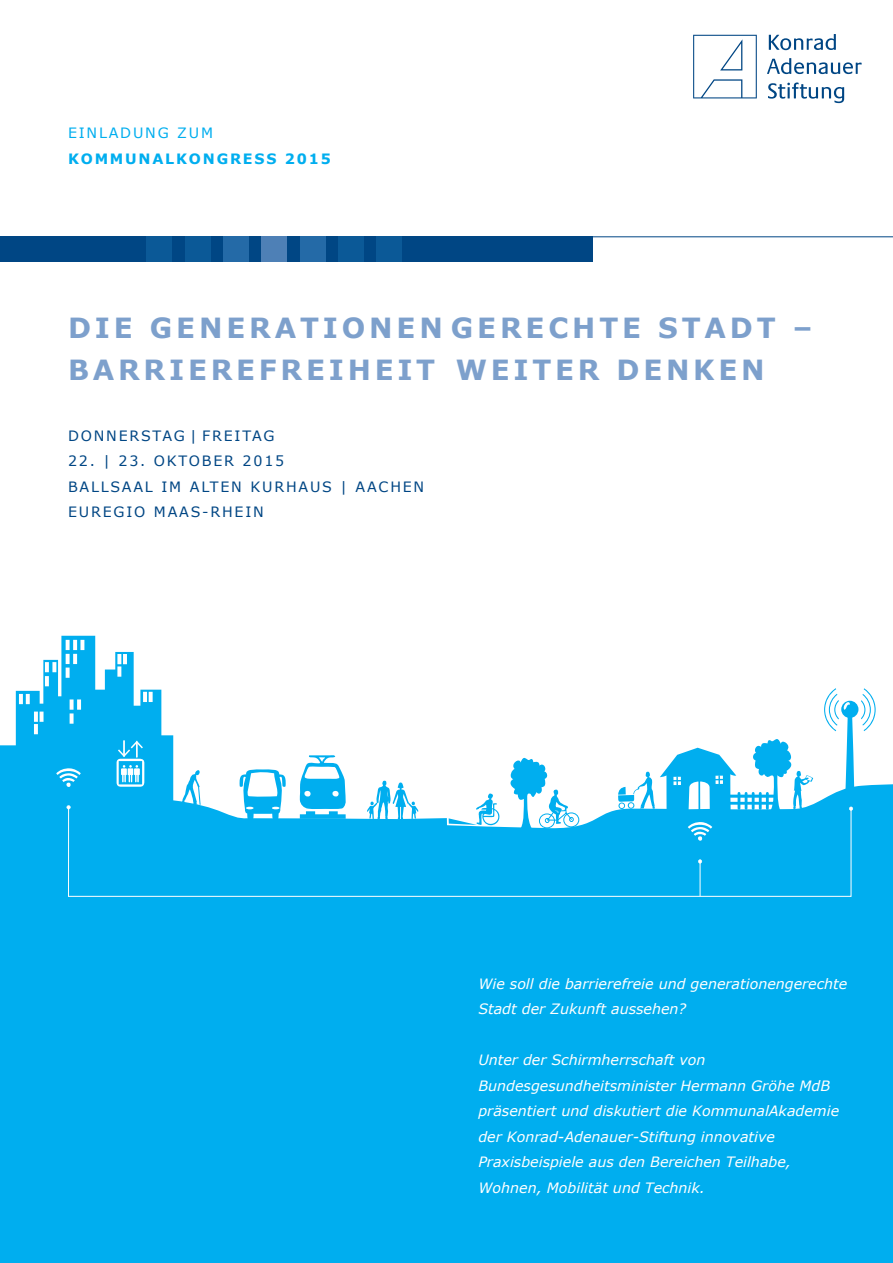
<style>
.page{position:relative;width:893px;height:1263px;background:#fff}
.page>*{position:absolute;margin:0;border:0;box-sizing:border-box;transform-origin:0 0}
.t1{font:700 27.75px/42px "Verdana";letter-spacing:.135em;color:#7da0cc}
.t2{font:italic 14.25px/25.5px "Verdana";color:#fff}
.t3{font:14.25px/25.5px "Verdana";letter-spacing:.125em;color:#004684}
.t4{font:700 14.25px/25.5px "Verdana";letter-spacing:.125em;color:#00aeef}
.s1{font-weight:400}
</style>
<div class="page">
<div style="left:446px;top:784px;width:447px;height:156px;background:#00aeef"></div>
<div style="left:841px;top:701px;width:17px;height:17px;background:#00aeef;border-radius:50%"></div>
<svg style="left:861px;top:688px;width:15px;height:43px"></svg>
<svg style="left:693px;top:35px;width:64px;height:63px"></svg>
<svg style="left:769px;top:34px;width:67px;height:16px"></svg>
<svg style="left:767px;top:58px;width:95px;height:16px"></svg>
<svg style="left:768px;top:82px;width:76px;height:21px"></svg>
<hr style="left:446px;top:236px;width:447px;height:1px;background:#004684">
<div style="left:446px;top:236px;width:147px;height:26px;background:#004684"></div>
<div style="left:446px;top:940px;width:447px;height:323px;background:#00aeef"></div>
<div style="left:0;top:897px;width:446px;height:43px;background:#00aeef"></div>
<svg style="left:0;top:636px;width:854px;height:261px"></svg>
<div style="left:0;top:236px;width:446px;height:26px;background:#004684"></div>
<div style="left:261px;top:236px;width:26px;height:26px;background:#4e80b6"></div>
<div style="left:300px;top:236px;width:25px;height:26px;background:#246aa7"></div>
<div style="left:338px;top:236px;width:26px;height:26px;background:#0b5997"></div>
<div style="left:376px;top:236px;width:26px;height:26px;background:#0b5997"></div>
<div style="left:185px;top:236px;width:25px;height:26px;background:#0b5997"></div>
<div style="left:147px;top:236px;width:25px;height:26px;background:#0b5997"></div>
<div style="left:223px;top:236px;width:26px;height:26px;background:#246aa7"></div>
<div style="left:0;top:940px;width:446px;height:323px;background:#00aeef"></div>
<p class="t4" style="left:68px;top:120px;width:264px"><span class="s1">EINLADUNG ZUM<br></span>KOMMUNALKONGRESS 2015</p>
<p class="t1" style="left:456px;top:306px;width:358px;text-indent:-388px">DIE GENERATIONENGERECHTE STADT –<br>WEITER DENKEN</p>
<p class="t1" style="left:68px;top:348px;width:369px">BARRIEREFREIHEIT</p>
<p class="t3" style="left:68px;top:422px;width:208px">DONNERSTAG | FREITAG</p>
<p class="t3" style="left:68px;top:448px;width:358px">22. | 23. OKTOBER 2015<br>BALLSAAL IM ALTEN KURHAUS | AACHEN<br>EUREGIO MAAS-RHEIN</p>
<p class="t2" style="left:478px;top:970px;width:370px">Wie soll die barrierefreie und generationengerechte<br>Stadt der Zukunft aussehen?</p>
<p class="t2" style="left:478px;top:1047px;width:362px">Unter der Schirmherrschaft von Bundesgesundheitsminister Hermann Gröhe MdB präsentiert und diskutiert die KommunalAkademie der Konrad-Adenauer-Stiftung innovative Praxisbeispiele aus den Bereichen Teilhabe, Wohnen, Mobilität und Technik.</p>
</div>
